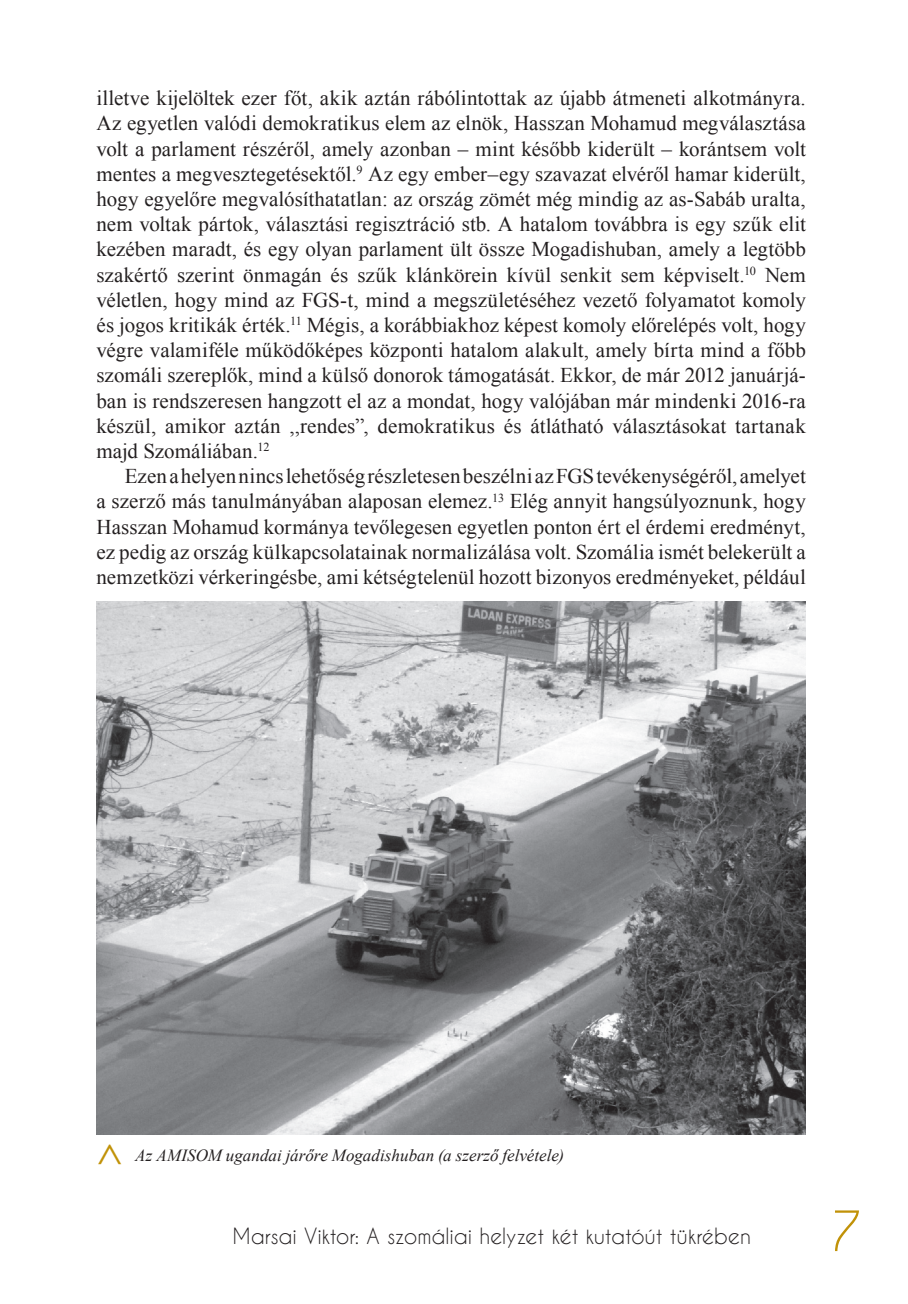
<style>
.page{position:relative;width:908px;height:1304px;background:#fff}
.page>*{position:absolute;margin:0;border:0;box-sizing:border-box;transform-origin:0 0}
.t1{font:52px "Caviar Dreams";color:#c19208}
.t2{font:44px "Chantelli Antiqua";color:#c19208}
.t3{font:21px/25.2px "Times New Roman";letter-spacing:.005em;color:#231f20;text-align:justify}
.t4{font:21px "Caviar Dreams";letter-spacing:-.01em;color:#231f20}
.t5{font:italic 17px "Times New Roman";color:#231f20}
</style>
<div class="page">
<img style="left:96px;top:602px;width:709px;height:532px">
<p class="t3" style="left:96px;top:85px;width:710px">illetve kijelöltek ezer főt, akik aztán rábólintottak az újabb átmeneti alkotmányra.<br>Az egyetlen valódi demokratikus elem az elnök, Hasszan Mohamud megválasztása volt a parlament részéről, amely azonban – mint később kiderült – korántsem volt mentes a megvesztegetésektől.<sup>9</sup> Az egy ember–egy szavazat elvéről hamar kiderült, hogy egyelőre megvalósíthatatlan: az ország zömét még mindig az as-Sabáb uralta, nem voltak pártok, választási regisztráció stb. A hatalom továbbra is egy szűk elit kezében maradt, és egy olyan parlament ült össze Mogadishuban, amely a legtöbb szakértő szerint önmagán és szűk klánkörein kívül senkit sem képviselt.<sup>10</sup> Nem véletlen, hogy mind az FGS-t, mind a megszületéséhez vezető folyamatot komoly és jogos kritikák érték.<sup>11</sup> Mégis, a korábbiakhoz képest komoly előrelépés volt, hogy végre valamiféle működőképes központi hatalom alakult, amely bírta mind a főbb szomáli szereplők, mind a külső donorok támogatását. Ekkor, de már 2012 januárjá&shy;ban is rendszeresen hangzott el az a mondat, hogy valójában már mindenki 2016-ra készül, amikor aztán ,,rendes”, demokratikus és átlátható választásokat tartanak majd Szomáliában.<sup>12</sup></p>
<p class="t3" style="left:96px;top:463px;width:710px;text-indent:28px">Ezen a helyen nincs lehetőség részletesen beszélni az FGS tevékenységéről, amelyet a szerző más tanulmányában alaposan elemez.<sup>13</sup> Elég annyit hangsúlyoznunk, hogy Hasszan Mohamud kormánya tevőlegesen egyetlen ponton ért el érdemi eredményt, ez pedig az ország külkapcsolatainak normalizálása volt. Szomália ismét belekerült a nemzetközi vérkeringésbe, ami kétségtelenül hozott bizonyos eredményeket, például</p>
<h2 class="t2" style="left:140px;top:1143px;width:25px;rotate:90deg">&lt;</h2>
<p class="t5" style="left:135px;top:1143px;width:430px">Az AMISOM ugandai járőre Mogadishuban (a szerző felvétele)</p>
<p class="t4" style="left:233px;top:1224px;width:519px">Marsai Viktor: A szomáliai helyzet két kutatóút tükrében</p>
<h1 class="t1" style="left:830px;top:1200px;width:33px">7</h1>
</div>
